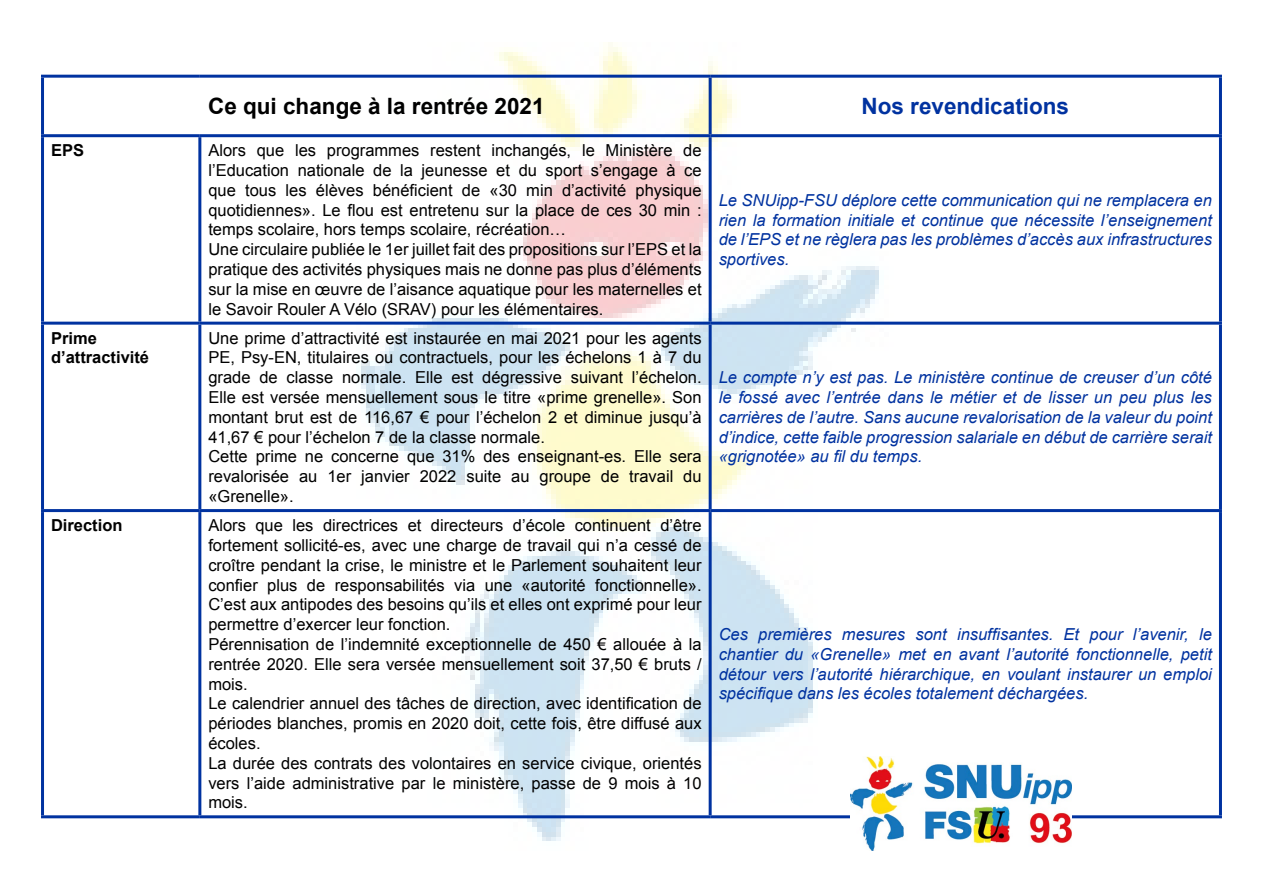
<style>
.page{position:relative;width:1263px;height:893px;background:#fff}
.page>*{position:absolute;margin:0;border:0;box-sizing:border-box;transform-origin:0 0}
.t1{font:700 22.5px "Arial";color:#000}
.t2{font:700 22.5px "Arial";color:#0032a0}
.t3{font:16.5px/19.8px "Arial";color:#000}
.t4{font:italic 16.5px/19.8px "Arial";color:#0032a0;text-align:justify}
.t5{font:700 16.5px/19.8px "Arial";color:#000}
</style>
<div class="page">
<img style="left:356px;top:43px;width:551px;height:798px">
<hr style="left:41px;top:75px;width:159px;height:3px;background:#0032a0">
<hr style="left:41px;top:78px;width:3px;height:56px;background:#0032a0">
<hr style="left:200px;top:75px;width:510px;height:3px;background:#0032a0">
<hr style="left:710px;top:75px;width:512px;height:3px;background:#0032a0">
<hr style="left:709px;top:78px;width:3px;height:56px;background:#0032a0">
<hr style="left:1219px;top:78px;width:3px;height:56px;background:#0032a0">
<hr style="left:41px;top:134px;width:159px;height:3px;background:#0032a0">
<hr style="left:41px;top:137px;width:3px;height:185px;background:#0032a0">
<hr style="left:200px;top:134px;width:510px;height:3px;background:#0032a0">
<hr style="left:198px;top:137px;width:3px;height:185px;background:#0032a0">
<hr style="left:710px;top:134px;width:512px;height:3px;background:#0032a0">
<hr style="left:709px;top:137px;width:3px;height:185px;background:#0032a0">
<hr style="left:1219px;top:137px;width:3px;height:185px;background:#0032a0">
<hr style="left:41px;top:322px;width:159px;height:3px;background:#0032a0">
<hr style="left:41px;top:325px;width:3px;height:184px;background:#0032a0">
<hr style="left:200px;top:322px;width:510px;height:3px;background:#0032a0">
<hr style="left:198px;top:325px;width:3px;height:184px;background:#0032a0">
<hr style="left:710px;top:322px;width:512px;height:3px;background:#0032a0">
<hr style="left:709px;top:325px;width:3px;height:184px;background:#0032a0">
<hr style="left:1219px;top:325px;width:3px;height:184px;background:#0032a0">
<hr style="left:41px;top:509px;width:159px;height:3px;background:#0032a0">
<hr style="left:41px;top:512px;width:3px;height:303px;background:#0032a0">
<hr style="left:200px;top:509px;width:510px;height:3px;background:#0032a0">
<hr style="left:198px;top:512px;width:3px;height:303px;background:#0032a0">
<hr style="left:710px;top:509px;width:512px;height:3px;background:#0032a0">
<hr style="left:709px;top:512px;width:3px;height:303px;background:#0032a0">
<hr style="left:1219px;top:512px;width:3px;height:303px;background:#0032a0">
<hr style="left:41px;top:815px;width:159px;height:3px;background:#0032a0">
<hr style="left:200px;top:815px;width:510px;height:3px;background:#0032a0">
<hr style="left:710px;top:815px;width:512px;height:3px;background:#0032a0">
<img style="left:850px;top:757px;width:222px;height:93px">
<h1 class="t1" style="left:208px;top:91px;width:338px">Ce qui change à la rentrée 2021</h1>
<h1 class="t2" style="left:861px;top:91px;width:209px">Nos revendications</h1>
<p class="t5" style="left:51px;top:141px;width:35px">EPS</p>
<p class="t3" style="left:208px;top:141px;width:495px">Alors que les programmes restent inchangés, le Ministère de l’Education nationale de la jeunesse et du sport s’engage à ce que tous les élèves bénéficient de «30 min d’activité physique quotidiennes». Le flou est entretenu sur la place de ces 30 min : temps scolaire, hors temps scolaire, récréation…<br>Une circulaire publiée le 1er juillet fait des propositions sur l’EPS et la pratique des activités physiques mais ne donne pas plus d’éléments sur la mise en œuvre de l’aisance aquatique pour les maternelles et le Savoir Rouler A Vélo (SRAV) pour les élémentaires.</p>
<p class="t5" style="left:51px;top:328px;width:100px">Prime d’attractivité</p>
<p class="t3" style="left:208px;top:328px;width:495px">Une prime d’attractivité est instaurée en mai 2021 pour les agents PE, Psy-EN, titulaires ou contractuels, pour les échelons 1 à 7 du grade de classe normale. Elle est dégressive suivant l’échelon.<br>Elle est versée mensuellement sous le titre «prime grenelle». Son montant brut est de 116,67 € pour l’échelon 2 et diminue jusqu’à 41,67 € pour l’échelon 7 de la classe normale.<br>Cette prime ne concerne que 31% des enseignant-es. Elle sera revalorisée au 1er janvier 2022 suite au groupe de travail du «Grenelle».</p>
<p class="t5" style="left:51px;top:516px;width:73px">Direction</p>
<p class="t3" style="left:208px;top:516px;width:495px">Alors que les directrices et directeurs d’école continuent d’être fortement sollicité-es, avec une charge de travail qui n’a cessé de croître pendant la crise, le ministre et le Parlement souhaitent leur confier plus de responsabilités via une «autorité fonctionnelle».<br>C’est aux antipodes des besoins qu’ils et elles ont exprimé pour leur permettre d’exercer leur fonction.<br>Pérennisation de l’indemnité exceptionnelle de 450 € allouée à la rentrée 2020. Elle sera versée mensuellement soit 37,50 € bruts / mois.<br>Le calendrier annuel des tâches de direction, avec identification de périodes blanches, promis en 2020 doit, cette fois, être diffusé aux écoles.<br>La durée des contrats des volontaires en service civique, orientés vers l’aide administrative par le ministère, passe de 9 mois à 10 mois.</p>
<p class="t4" style="left:719px;top:190px;width:495px">Le SNUipp-FSU déplore cette communication qui ne remplacera en rien la formation initiale et continue que nécessite l’enseignement de l’EPS et ne règlera pas les problèmes d’accès aux infrastructures sportives.</p>
<p class="t4" style="left:719px;top:368px;width:495px">Le compte n’y est pas. Le ministère continue de creuser d’un côté le fossé avec l’entrée dans le métier et de lisser un peu plus les carrières de l’autre. Sans aucune revalorisation de la valeur du point d’indice, cette faible progression salariale en début de carrière serait «grignotée» au fil du temps.</p>
<p class="t4" style="left:719px;top:625px;width:495px">Ces premières mesures sont insuffisantes. Et pour l’avenir, le chantier du «Grenelle» met en avant l’autorité fonctionnelle, petit détour vers l’autorité hiérarchique, en voulant instaurer un emploi spécifique dans les écoles totalement déchargées.</p>
</div>
